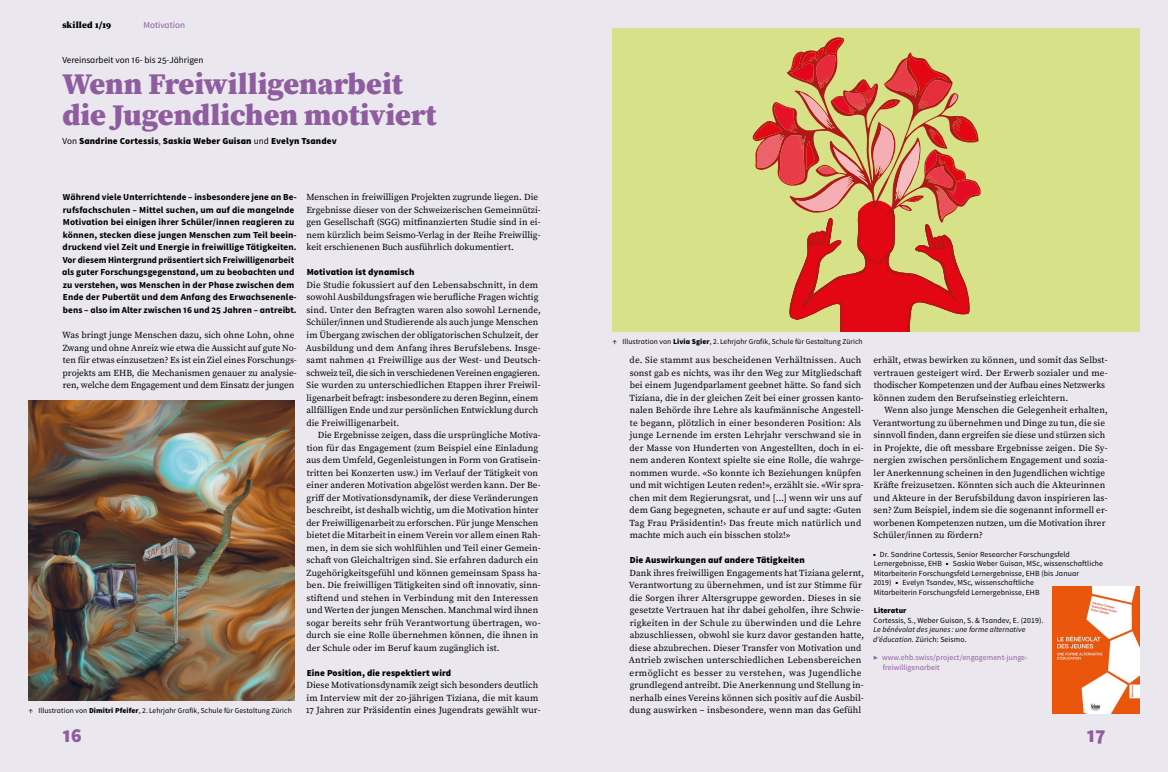
<style>
.page{position:relative;width:1168px;height:772px;background:#fff}
.page>*{position:absolute;margin:0;border:0;box-sizing:border-box;transform-origin:0 0}
.H1-Titel-Artikel{font:900 30px/31.2px "Source Serif Pro";color:#8f5d9f}
.t1{font:900 20px "Source Sans Pro";color:#8f5d9f}
.P-Lauftext-ohne-Einz{font:9.2px/12.5px "Source Serif Pro";letter-spacing:.01em;color:#000}
.P-Lauftext{font:9.2px/12.5px "Source Serif Pro";letter-spacing:.01em;color:#000}
.P-Lead{font:700 9.2px/12.5px "Source Sans Pro";letter-spacing:.01em;color:#000}
.P-Zwischentitel{font:900 9.2px "Source Sans Pro";letter-spacing:.01em;color:#000}
.P-Autor{font:900 9.2px "Source Sans Pro";letter-spacing:.01em;color:#000}
.P-Obertitel{font:9.2px "Source Sans Pro";color:#000}
.H2-Kolumnentitel{font:900 9.2px "Source Serif Pro";letter-spacing:.02em;color:#000}
.H2-Kolumnentitel-2{font:9.2px "Source Sans Pro";color:#8f5d9f}
.P-Infos-nach-Text{font:7.8px/9.4px "Source Sans Pro";letter-spacing:.01em;color:#000}
.P-www-Links-nach-Tex{font:7.8px/9.4px "Source Sans Pro";letter-spacing:.01em;color:#8f5d9f}
.P-Infos-nach-Text-2{font:900 7.8px "Source Sans Pro";letter-spacing:.01em;color:#000}
.Artefakt-Bildlegende{font:7.5px "Source Sans Pro";letter-spacing:.01em;color:#000}
.s1{font-weight:400}
.s2{font-weight:900}
.s3{font-style:italic}
</style>
<div class="page">
<div style="left:0;top:0;width:1168px;height:771px;background:#eae8ee"></div>
<img style="left:1052px;top:586px;width:88px;height:127px">
<div style="left:612px;top:28px;width:528px;height:303px;background:#d7e187"></div>
<svg style="left:754px;top:39px;width:227px;height:292px"></svg>
<img style="left:28px;top:400px;width:267px;height:300px">
<h2 class="H2-Kolumnentitel" style="left:62px;top:19px;width:50px">skilled 1/19</h2>
<h2 class="H2-Kolumnentitel-2" style="left:143px;top:19px;width:43px">Motivation</h2>
<p class="P-Obertitel" style="left:62px;top:54px;width:143px">Vereinsarbeit von 16- bis 25-Jährigen</p>
<h1 class="H1-Titel-Artikel" style="left:62px;top:67px;width:376px">Wenn Freiwilligenarbeit die Jugendlichen motiviert</h1>
<p class="P-Autor" style="left:62px;top:135px;width:276px"><span class="s1">Von</span> Sandrine Cortessis<span class="s1">,</span> Saskia Weber Guisan <span class="s1">und</span> Evelyn Tsandev</p>
<p class="P-Lead" style="left:62px;top:191px;width:236px">Während viele Unterrichtende – insbesondere jene an Be&shy;rufsfachschulen – Mittel suchen, um auf die mangelnde Motivation bei einigen ihrer Schüler/innen reagieren zu können, stecken diese jungen Menschen zum Teil beein&shy;druckend viel Zeit und Energie in freiwillige Tätigkeiten.<br>Vor diesem Hintergrund präsentiert sich Freiwilligenarbeit als guter Forschungsgegenstand, um zu beobachten und zu verstehen, was Menschen in der Phase zwischen dem Ende der Pubertät und dem Anfang des Erwachsenenle&shy;bens – also im Alter zwischen 16 und 25 Jahren – antreibt.</p>
<p class="P-Lauftext-ohne-Einz" style="left:62px;top:328px;width:236px">Was bringt junge Menschen dazu, sich ohne Lohn, ohne Zwang und ohne Anreiz wie etwa die Aussicht auf gute No&shy;ten für etwas einzusetzen? Es ist ein Ziel eines Forschungs&shy;projekts am EHB, die Mechanismen genauer zu analysie&shy;ren, welche dem Engagement und dem Einsatz der jungen</p>
<p class="Artefakt-Bildlegende" style="left:28px;top:705px;width:265px">↑ Illustration von <span class="s2">Dimitri Pfeifer</span>, 2. Lehrjahr Grafik, Schule für Gestaltung Zürich</p>
<p class="P-Lauftext-ohne-Einz" style="left:306px;top:191px;width:236px">Menschen in freiwilligen Projekten zugrunde liegen. Die Ergebnisse dieser von der Schweizerischen Gemeinnützi&shy;gen Gesellschaft (SGG) mitfinanzierten Studie sind in ei&shy;nem kürzlich beim Seismo-Verlag in der Reihe Freiwillig&shy;keit erschienenen Buch ausführlich dokumentiert.</p>
<p class="P-Zwischentitel" style="left:307px;top:266px;width:109px">Motivation ist dynamisch</p>
<p class="P-Lauftext-ohne-Einz" style="left:306px;top:278px;width:237px">Die Studie fokussiert auf den Lebensabschnitt, in dem sowohl Ausbildungsfragen wie berufliche Fragen wichtig sind. Unter den Befragten waren also sowohl Lernende, Schüler/innen und Studierende als auch junge Menschen im Übergang zwischen der obligatorischen Schulzeit, der Ausbildung und dem Anfang ihres Berufslebens. Insge&shy;samt nahmen 41 Freiwillige aus der West- und Deutsch&shy;schweiz teil, die sich in verschiedenen Vereinen engagieren.<br>Sie wurden zu unterschiedlichen Etappen ihrer Freiwil&shy;ligenarbeit befragt: insbesondere zu deren Beginn, einem allfälligen Ende und zur persönlichen Entwicklung durch die Freiwilligenarbeit.</p>
<p class="P-Lauftext" style="left:306px;top:428px;width:236px;text-indent:11px">Die Ergebnisse zeigen, dass die ursprüngliche Motiva&shy;tion für das Engagement (zum Beispiel eine Einladung aus dem Umfeld, Gegenleistungen in Form von Gratisein&shy;tritten bei Konzerten usw.) im Verlauf der Tätigkeit von einer anderen Motivation abgelöst werden kann. Der Be&shy;griff der Motivationsdynamik, der diese Veränderungen beschreibt, ist deshalb wichtig, um die Motivation hinter der Freiwilligenarbeit zu erforschen. Für junge Menschen bietet die Mitarbeit in einem Verein vor allem einen Rah&shy;men, in dem sie sich wohlfühlen und Teil einer Gemein&shy;schaft von Gleichaltrigen sind. Sie erfahren dadurch ein Zugehörigkeitsgefühl und können gemeinsam Spass ha&shy;ben. Die freiwilligen Tätigkeiten sind oft innovativ, sinn&shy;stiftend und stehen in Verbindung mit den Interessen und Werten der jungen Menschen. Manchmal wird ihnen sogar bereits sehr früh Verantwortung übertragen, wo&shy;durch sie eine Rolle übernehmen können, die ihnen in der Schule oder im Beruf kaum zugänglich ist.</p>
<p class="P-Zwischentitel" style="left:307px;top:666px;width:146px">Eine Position, die respektiert wird</p>
<p class="P-Lauftext-ohne-Einz" style="left:306px;top:678px;width:236px">Diese Motivationsdynamik zeigt sich besonders deutlich im Interview mit der 20-jährigen Tiziana, die mit kaum<br>17 Jahren zur Präsidentin eines Jugendrats gewählt wur-</p>
<p class="Artefakt-Bildlegende" style="left:612px;top:337px;width:252px">↑ Illustration von <span class="s2">Livia Sgier</span>, 2. Lehrjahr Grafik, Schule für Gestaltung Zürich</p>
<p class="P-Lauftext-ohne-Einz" style="left:629px;top:353px;width:236px">de. Sie stammt aus bescheidenen Verhältnissen. Auch sonst gab es nichts, was ihr den Weg zur Mitgliedschaft bei einem Jugendparlament geebnet hätte. So fand sich Tiziana, die in der gleichen Zeit bei einer grossen kanto&shy;nalen Behörde ihre Lehre als kaufmännische Angestell&shy;te begann, plötzlich in einer besonderen Position: Als junge Lernende im ersten Lehrjahr verschwand sie in der Masse von Hunderten von Angestellten, doch in ei&shy;nem anderen Kontext spielte sie eine Rolle, die wahrge&shy;nommen wurde. «So konnte ich Beziehungen knüpfen und mit wichtigen Leuten reden!», erzählt sie. «Wir spra&shy;chen mit dem Regierungsrat, und […] wenn wir uns auf dem Gang begegneten, schaute er auf und sagte: ‹Guten Tag Frau Präsidentin!› Das freute mich natürlich und machte mich auch ein bisschen stolz!»</p>
<p class="P-Zwischentitel" style="left:630px;top:554px;width:176px">Die Auswirkungen auf andere Tätigkeiten</p>
<p class="P-Lauftext-ohne-Einz" style="left:629px;top:566px;width:237px">Dank ihres freiwilligen Engagements hat Tiziana gelernt, Verantwortung zu übernehmen, und ist zur Stimme für die Sorgen ihrer Altersgruppe geworden. Dieses in sie gesetzte Vertrauen hat ihr dabei geholfen, ihre Schwie&shy;rigkeiten in der Schule zu überwinden und die Lehre abzuschliessen, obwohl sie kurz davor gestanden hatte, diese abzubrechen. Dieser Transfer von Motivation und Antrieb zwischen unterschiedlichen Lebensbereichen ermöglicht es besser zu verstehen, was Jugendliche grundlegend antreibt. Die Anerkennung und Stellung in&shy;nerhalb eines Vereins können sich positiv auf die Ausbil&shy;dung auswirken – insbesondere, wenn man das Gefühl</p>
<p class="P-Lauftext-ohne-Einz" style="left:873px;top:353px;width:236px">erhält, etwas bewirken zu können, und somit das Selbst&shy;vertrauen gesteigert wird. Der Erwerb sozialer und me&shy;thodischer Kompetenzen und der Aufbau eines Netzwerks können zudem den Berufseinstieg erleichtern.</p>
<p class="P-Lauftext" style="left:873px;top:403px;width:237px;text-indent:11px">Wenn also junge Menschen die Gelegenheit erhalten, Verantwortung zu übernehmen und Dinge zu tun, die sie sinnvoll finden, dann ergreifen sie diese und stürzen sich in Projekte, die oft messbare Ergebnisse zeigen. Die Sy&shy;nergien zwischen persönlichem Engagement und sozia&shy;ler Anerkennung scheinen in den Jugendlichen wichtige Kräfte freizusetzen. Könnten sich auch die Akteurinnen und Akteure in der Berufsbildung davon inspirieren las&shy;sen? Zum Beispiel, indem sie die sogenannt informell er&shy;worbenen Kompetenzen nutzen, um die Motivation ihrer Schüler/innen zu fördern?</p>
<p class="P-Infos-nach-Text" style="left:873px;top:549px;width:232px"><span class="s2">■</span> Dr. Sandrine Cortessis, Senior Researcher Forschungsfeld Lernergebnisse, EHB <span class="s2">■</span> Saskia Weber Guisan, MSc, wissenschaftliche Mitarbeiterin Forschungsfeld Lernergebnisse, EHB (bis Januar<br>2019) <span class="s2">■</span> Evelyn Tsandev, MSc, wissenschaftliche<br>Mitarbeiterin Forschungsfeld Lernergebnisse, EHB</p>
<p class="P-Infos-nach-Text-2" style="left:874px;top:605px;width:34px">Literatur</p>
<p class="P-Infos-nach-Text" style="left:873px;top:615px;width:172px">Cortessis, S., Weber Guisan, S. &amp; Tsandev, E. (2019).<br><span class="s3">Le bénévolat des jeunes : une forme alternative d’éducation</span>. Zürich: Seismo.</p>
<p class="P-www-Links-nach-Tex" style="left:883px;top:652px;width:146px;text-indent:-9px">▶ www.ehb.swiss/project/engagement-junge&shy;freiwilligenarbeit</p>
<h2 class="t1" style="left:62px;top:721px;width:21px">16</h2>
<h2 class="t1" style="left:1087px;top:721px;width:20px">17</h2>
</div>
